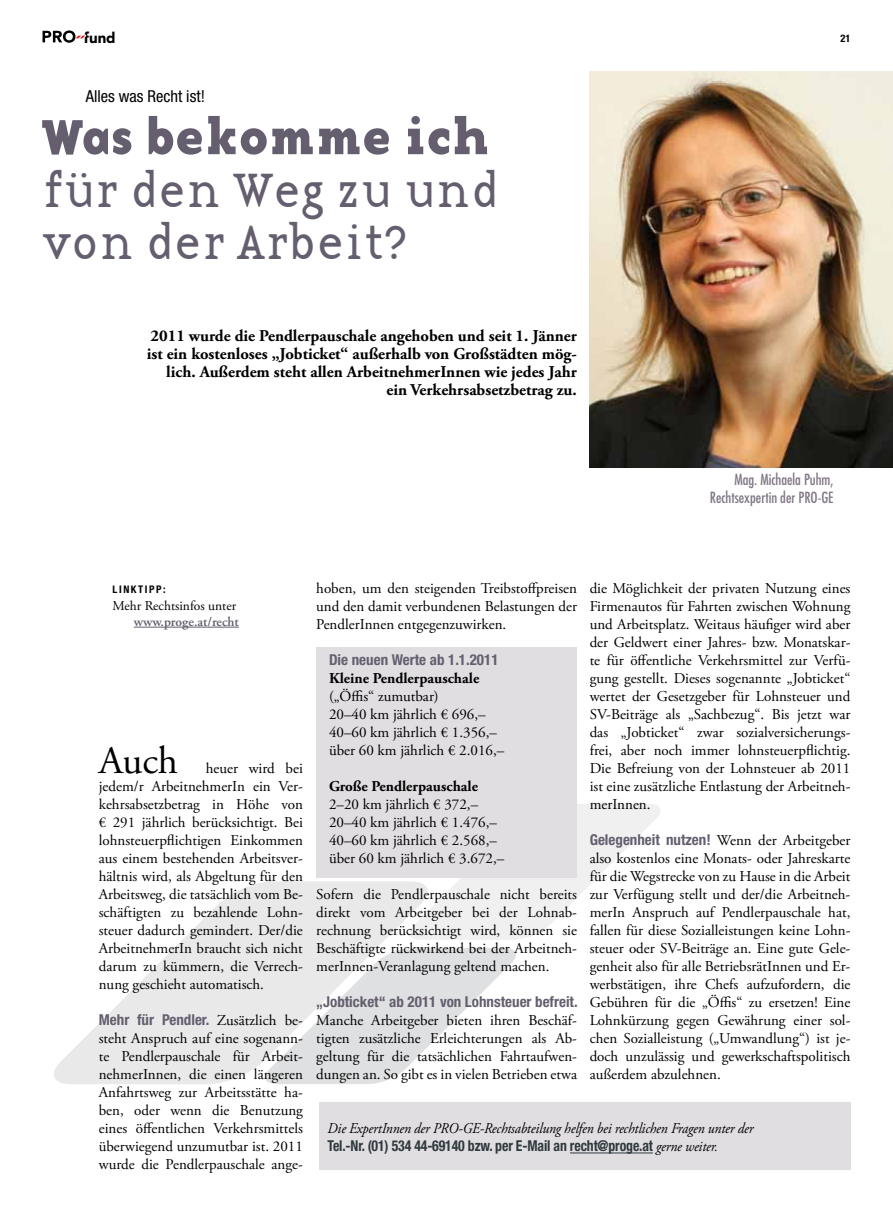
<style>
.page{position:relative;width:893px;height:1212px;background:#fff}
.page>*{position:absolute;margin:0;border:0;box-sizing:border-box;transform-origin:0 0}
.t1{font:51px "Base Twelve Serif B";color:#645e6e}
.t2{font:49.5px/52.5px "Base Twelve Serif";color:#645e6e;scale:.96 1}
.t3{font:39px "Adobe Garamond Pro";color:#000}
.t4{font:700 16.5px/18px "Adobe Garamond Pro";color:#000;text-align:right}
.t5{font:condensed 16.5px "Helvetica Neue LT Std";color:#000}
.t6{font:15px/18px "Adobe Garamond Pro";color:#000;text-align:justify}
.t7{font:700 condensed 15px "Helvetica Neue LT Std";color:#645e6e}
.t8{font:italic 15px "Adobe Garamond Pro";letter-spacing:-.01em;color:#000;scale:.92 1}
.t9{font:700 condensed 15px "Helvetica Neue LT Std";letter-spacing:-.01em;color:#2f393e;scale:.92 1}
.t10{font:700 15px "Adobe Garamond Pro";color:#000}
.t11{font:condensed 15px/18px "Futura Std";color:#817986;text-align:right}
.t12{font:900 15px "Avenir LT Std";color:#000}
.t13{font:13.5px "Adobe Garamond Pro";color:#000}
.t14{font:600 13.5px "Adobe Garamond Pro";color:#645e6e}
.t15{font:700 condensed 10.5px "Helvetica Neue LT Std";letter-spacing:.15em;color:#000}
.s1{font-family:"Adobe Garamond Pro";font-weight:400;font-stretch:normal;color:#000}
.s2{font-family:"Adobe Garamond Pro";font-weight:400;font-style:italic;font-stretch:normal;color:#000}
</style>
<div class="page">
<svg style="left:429px;top:948px;width:87px;height:97px"></svg>
<svg style="left:54px;top:881px;width:375px;height:203px;fill:#e9e9ea"></svg>
<svg style="left:408px;top:804px;width:252px;height:136px"></svg>
<div style="left:317px;top:648px;width:260px;height:230px;background:#e1dee1"></div>
<svg style="left:43px;top:30px;width:42px;height:13px"></svg>
<div style="left:319px;top:1101px;width:531px;height:68px;background:#e1dee1"></div>
<hr style="left:570px;top:1152px;width:83px;height:1px;background:#2f393e">
<hr style="left:134px;top:627px;width:105px;height:1px;background:#645e6e">
<img style="left:590px;top:71px;width:303px;height:396px">
<p class="t12" style="left:84px;top:28px;width:34px">fund</p>
<p class="t5" style="left:86px;top:86px;width:121px">Alles was Recht ist!</p>
<h1 class="t1" style="left:43px;top:101px;width:448px">Was bekomme ich</h1>
<h2 class="t2" style="left:43px;top:163px;width:476px">für den Weg zu und von der Arbeit?</h2>
<p class="t4" style="left:147px;top:327px;width:432px">2011 wurde die Pendlerpauschale angehoben und seit 1. Jänner ist ein kostenloses „Jobticket“ außerhalb von Großstädten mög&shy;lich. Außerdem steht allen ArbeitnehmerInnen wie jedes Jahr ein Verkehrsabsetzbetrag zu.</p>
<p class="t15" style="left:840px;top:32px;width:12px">21</p>
<p class="t11" style="left:710px;top:471px;width:125px">Mag. Michaela Puhm,<br>Rechtsexpertin der PRO-GE</p>
<p class="t15" style="left:113px;top:583px;width:14px">link</p>
<p class="t15" style="left:138px;top:583px;width:29px">TIPP:</p>
<p class="t13" style="left:113px;top:597px;width:125px">Mehr Rechtsinfos unter</p>
<p class="t14" style="left:134px;top:614px;width:107px">www.proge.at/recht</p>
<h3 class="t3" style="left:99px;top:738px;width:81px">Auch</h3>
<p class="t6" style="left:99px;top:760px;width:206px;text-indent:107px">heuer wird bei jedem/r ArbeitnehmerIn ein Ver&shy;kehrsabsetzbetrag in Höhe von € 291 jährlich berücksichtigt. Bei lohnsteuerpflichtigen Einkommen aus einem bestehenden Arbeitsver&shy;hältnis wird, als Abgeltung für den Arbeitsweg, die tatsächlich vom Be&shy;schäftigten zu bezahlende Lohn&shy;steuer dadurch gemindert. Der/die ArbeitnehmerIn braucht sich nicht darum zu kümmern, die Verrech&shy;nung geschieht automatisch.</p>
<p class="t7" style="left:99px;top:1011px;width:206px">Mehr für Pendler. <span class="s1">Zusätzlich be-</span></p>
<p class="t6" style="left:99px;top:1030px;width:206px">steht Anspruch auf eine sogenann&shy;te Pendlerpauschale für Arbeit&shy;nehmerInnen, die einen längeren Anfahrtsweg zur Arbeitsstätte ha&shy;ben, oder wenn die Benutzung eines öffentlichen Verkehrsmittels überwiegend unzumutbar ist. 2011 wurde die Pendlerpauschale ange-</p>
<p class="t6" style="left:316px;top:580px;width:262px">hoben, um den steigenden Treibstoffpreisen und den damit verbundenen Belastungen der PendlerInnen entgegenzuwirken.</p>
<p class="t7" style="left:329px;top:651px;width:171px">Die neuen Werte ab 1.1.2011</p>
<p class="t10" style="left:329px;top:670px;width:152px">Kleine Pendlerpauschale</p>
<p class="t6" style="left:329px;top:688px;width:177px;text-align:left">(„Öffis“ zumutbar)<br>20–40 km jährlich € 696,–<br>40–60 km jährlich € 1.356,– über 60 km jährlich € 2.016,–</p>
<p class="t10" style="left:329px;top:778px;width:150px">Große Pendlerpauschale</p>
<p class="t6" style="left:329px;top:796px;width:177px;text-align:left">2–20 km jährlich € 372,–<br>20–40 km jährlich € 1.476,–<br>40–60 km jährlich € 2.568,– über 60 km jährlich € 3.672,–</p>
<p class="t6" style="left:316px;top:886px;width:262px">Sofern die Pendlerpauschale nicht bereits direkt vom Arbeitgeber bei der Lohnab&shy;rechnung berücksichtigt wird, können sie Beschäftigte rückwirkend bei der Arbeitneh&shy;merInnen-Veranlagung geltend machen.</p>
<p class="t7" style="left:316px;top:993px;width:263px">„Jobticket“ ab 2011 von Lohnsteuer befreit.</p>
<p class="t6" style="left:316px;top:1012px;width:262px">Manche Arbeitgeber bieten ihren Beschäf&shy;tigten zusätzliche Erleichterungen als Ab&shy;geltung für die tatsächlichen Fahrtaufwen&shy;dungen an. So gibt es in vielen Betrieben etwa</p>
<p class="t8" style="left:328px;top:1120px;width:464px">Die ExpertInnen der PRO-GE-Rechtsabteilung helfen bei rechtlichen Fragen unter der</p>
<p class="t9" style="left:328px;top:1137px;width:426px">Tel.-Nr. (01) 534 44-69140 bzw. per E-Mail an recht@proge.at <span class="s2">gerne weiter.</span></p>
<p class="t6" style="left:590px;top:580px;width:262px">die Möglichkeit der privaten Nutzung eines Firmenautos für Fahrten zwischen Wohnung und Arbeitsplatz. Weitaus häufiger wird aber der Geldwert einer Jahres- bzw. Monatskar&shy;te für öffentliche Verkehrsmittel zur Verfü&shy;gung gestellt. Dieses sogenannte „Jobticket“ wertet der Gesetzgeber für Lohnsteuer und SV-Beiträge als „Sachbezug“. Bis jetzt war das „Jobticket“ zwar sozialversicherungs&shy;frei, aber noch immer lohnsteuerpflichtig.<br>Die Befreiung von der Lohnsteuer ab 2011 ist eine zusätzliche Entlastung der Arbeitneh&shy;merInnen.</p>
<p class="t7" style="left:590px;top:831px;width:262px">Gelegenheit nutzen! <span class="s1">Wenn der Arbeitgeber</span></p>
<p class="t6" style="left:590px;top:850px;width:262px">also kostenlos eine Monats- oder Jahreskarte für die Wegstrecke von zu Hause in die Arbeit zur Verfügung stellt und der/die Arbeitneh&shy;merIn Anspruch auf Pendlerpauschale hat, fallen für diese Sozialleistungen keine Lohn&shy;steuer oder SV-Beiträge an. Eine gute Gele&shy;genheit also für alle BetriebsrätInnen und Er&shy;werbstätigen, ihre Chefs aufzufordern, die Gebühren für die „Öffis“ zu ersetzen! Eine Lohnkürzung gegen Gewährung einer sol&shy;chen Sozialleistung („Umwandlung“) ist je&shy;doch unzulässig und gewerkschaftspolitisch außerdem abzulehnen.</p>
</div>
